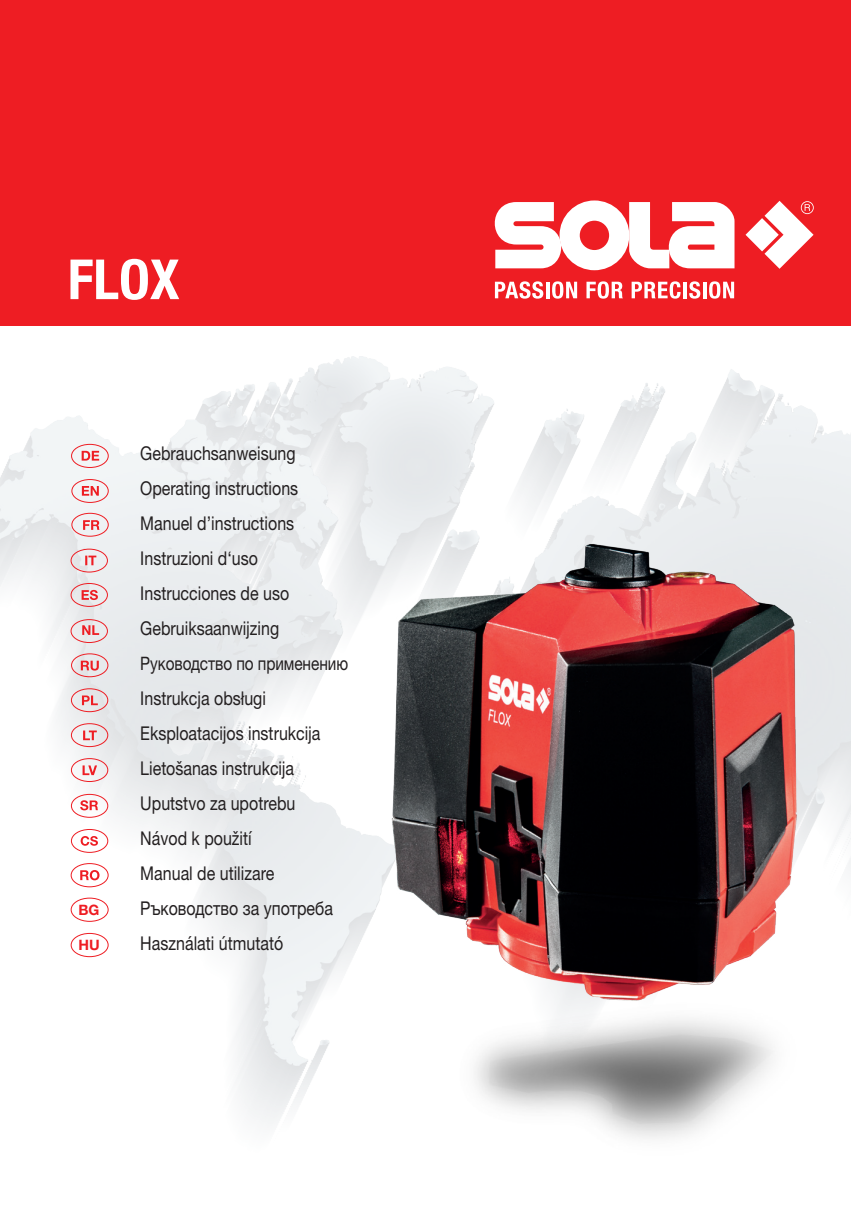
<style>
.page{position:relative;width:851px;height:1205px;background:#fff}
.page>*{position:absolute;margin:0;border:0;box-sizing:border-box;transform-origin:0 0}
.t1{font:700 condensed 55.5px "Helvetica Neue LT Std";color:#fff}
.t2{font:19px/35px "Helvetica Neue LTW1 G";color:#231f20;scale:.84 1}
.t3{font:19px "Helvetica Neue LT Std";color:#231f20;scale:.84 1}
.t4{font:18.5px "Helvetica Neue LTW1 G";letter-spacing:-.005em;color:#231f20;scale:.83 1}
.t5{font:700 14.25px "Helvetica Neue LT Std";color:#ee1d23}
</style>
<div class="page">
<img style="left:0;top:356px;width:850px;height:768px">
<div style="left:0;top:0;width:850px;height:326px;background:#ee1d23"></div>
<svg style="left:494px;top:200px;width:240px;height:70px"></svg>
<svg style="left:745px;top:201px;width:68px;height:68px"></svg>
<svg style="left:495px;top:281px;width:48px;height:18px"></svg>
<svg style="left:546px;top:282px;width:3px;height:16px"></svg>
<svg style="left:552px;top:281px;width:25px;height:18px"></svg>
<svg style="left:586px;top:281px;width:36px;height:18px"></svg>
<svg style="left:631px;top:281px;width:49px;height:18px"></svg>
<hr style="left:683px;top:282px;width:3px;height:16px;background:#fff">
<svg style="left:689px;top:281px;width:11px;height:18px"></svg>
<svg style="left:703px;top:282px;width:3px;height:16px"></svg>
<svg style="left:709px;top:281px;width:25px;height:18px"></svg>
<svg style="left:82px;top:451px;width:17px;height:10px"></svg>
<div style="left:71px;top:444px;width:37px;height:24px;border:1px solid #ee1d23;border-radius:50%"></div>
<svg style="left:82px;top:486px;width:17px;height:10px"></svg>
<div style="left:72px;top:479px;width:36px;height:23px;border:1px solid #ee1d23;border-radius:50%"></div>
<svg style="left:83px;top:520px;width:16px;height:10px"></svg>
<div style="left:72px;top:513px;width:36px;height:23px;border:1px solid #ee1d23;border-radius:50%"></div>
<svg style="left:85px;top:555px;width:11px;height:10px"></svg>
<div style="left:71px;top:549px;width:37px;height:23px;border:1px solid #ee1d23;border-radius:50%"></div>
<svg style="left:82px;top:590px;width:16px;height:10px"></svg>
<div style="left:71px;top:583px;width:37px;height:23px;border:1px solid #ee1d23;border-radius:50%"></div>
<svg style="left:82px;top:625px;width:17px;height:10px"></svg>
<div style="left:71px;top:619px;width:37px;height:24px;border:1px solid #ee1d23;border-radius:50%"></div>
<svg style="left:81px;top:661px;width:18px;height:9px"></svg>
<div style="left:71px;top:654px;width:37px;height:23px;border:1px solid #ee1d23;border-radius:50%"></div>
<svg style="left:82px;top:695px;width:16px;height:10px"></svg>
<div style="left:71px;top:688px;width:37px;height:24px;border:1px solid #ee1d23;border-radius:50%"></div>
<svg style="left:83px;top:730px;width:14px;height:10px"></svg>
<div style="left:71px;top:723px;width:37px;height:24px;border:1px solid #ee1d23;border-radius:50%"></div>
<svg style="left:83px;top:765px;width:14px;height:10px"></svg>
<div style="left:71px;top:758px;width:37px;height:24px;border:1px solid #ee1d23;border-radius:50%"></div>
<svg style="left:80px;top:800px;width:18px;height:10px"></svg>
<div style="left:71px;top:794px;width:37px;height:23px;border:1px solid #ee1d23;border-radius:50%"></div>
<div style="left:71px;top:829px;width:37px;height:23px;border:1px solid #ee1d23;border-radius:50%"></div>
<svg style="left:81px;top:836px;width:17px;height:10px"></svg>
<div style="left:71px;top:863px;width:37px;height:24px;border:1px solid #ee1d23;border-radius:50%"></div>
<svg style="left:80px;top:870px;width:19px;height:10px"></svg>
<div style="left:71px;top:933px;width:37px;height:24px;border:1px solid #ee1d23;border-radius:50%"></div>
<div style="left:71px;top:898px;width:37px;height:23px;border:1px solid #ee1d23;border-radius:50%"></div>
<img style="left:343px;top:501px;width:501px;height:638px">
<h1 class="t1" style="left:68px;top:246px;width:113px">FLOX</h1>
<p class="t5" style="left:78px;top:901px;width:22px">BG</p>
<p class="t5" style="left:78px;top:936px;width:23px">HU</p>
<p class="t3" style="left:140px;top:442px;width:186px">Gebrauchsanweisung</p>
<p class="t2" style="left:140px;top:471px;width:189px">Operating instructions<br>Manuel d’instructions<br>Instruzioni d‘uso<br>Instrucciones de uso<br>Gebruiksaanwijzing</p>
<p class="t4" style="left:140px;top:652px;width:252px">Руководство по применению</p>
<p class="t2" style="left:140px;top:681px;width:231px">Instrukcja obsługi<br>Eksploatacijos instrukcija<br>Lietošanas instrukcija<br>Uputstvo za upotrebu<br>Návod k použití<br>Manual de utilizare<br>Ръководство за употреба</p>
<p class="t3" style="left:140px;top:932px;width:172px">Használati útmutató</p>
</div>
